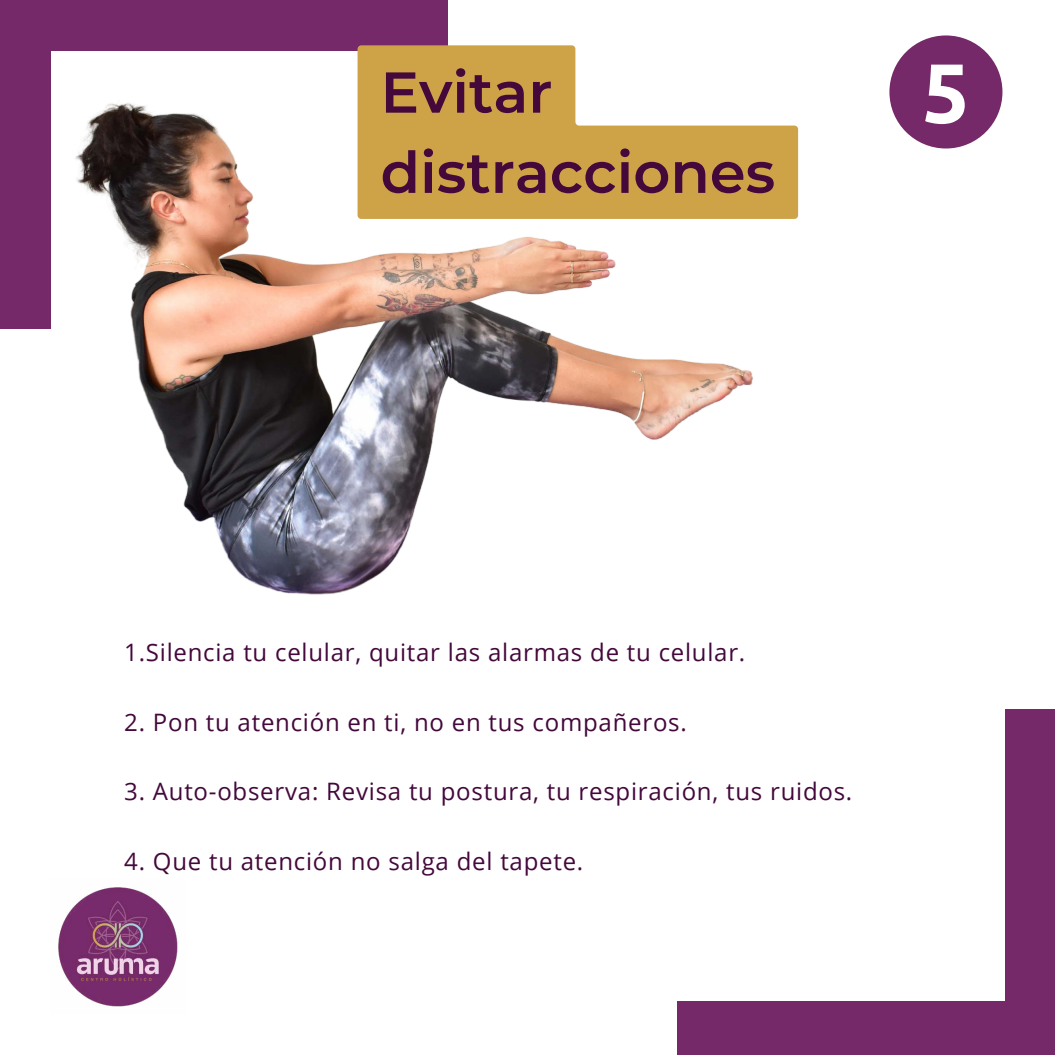
<style>
.page{position:relative;width:1055px;height:1055px;background:#fff}
.page>*{position:absolute;margin:0;border:0;box-sizing:border-box;transform-origin:0 0}
.t1{font:700 84px "Ubuntu";color:#fff}
.t2{font:600 57.5px "Montserrat";color:#44083b}
.t3{font:24px "Open Sans";letter-spacing:.03em;color:#44083b}
</style>
<div class="page">
<img style="left:75px;top:103px;width:678px;height:492px">
<div style="left:889px;top:35px;width:113px;height:113px;background:#752969;border-radius:50%"></div>
<div style="left:0;top:0;width:51px;height:328px;background:#752969"></div>
<div style="left:45px;top:0;width:403px;height:51px;background:#752969"></div>
<div style="left:1005px;top:710px;width:50px;height:345px;background:#752969"></div>
<div style="left:677px;top:1001px;width:344px;height:54px;background:#752969"></div>
<img style="left:58px;top:887px;width:120px;height:120px">
<svg style="left:357px;top:45px;width:441px;height:174px;fill:#cea348"></svg>
<h2 class="t2" style="left:380px;top:51px;width:173px">Evitar</h2>
<h1 class="t1" style="left:922px;top:42px;width:49px">5</h1>
<h2 class="t2" style="left:380px;top:132px;width:396px">distracciones</h2>
<p class="t3" style="left:124px;top:636px;width:622px">1.Silencia tu celular, quitar las alarmas de tu celular.</p>
<p class="t3" style="left:124px;top:706px;width:564px">2. Pon tu atención en ti, no en tus compañeros.</p>
<p class="t3" style="left:124px;top:775px;width:729px">3. Auto-observa: Revisa tu postura, tu respiración, tus ruidos.</p>
<p class="t3" style="left:124px;top:844px;width:460px">4. Que tu atención no salga del tapete.</p>
</div>
